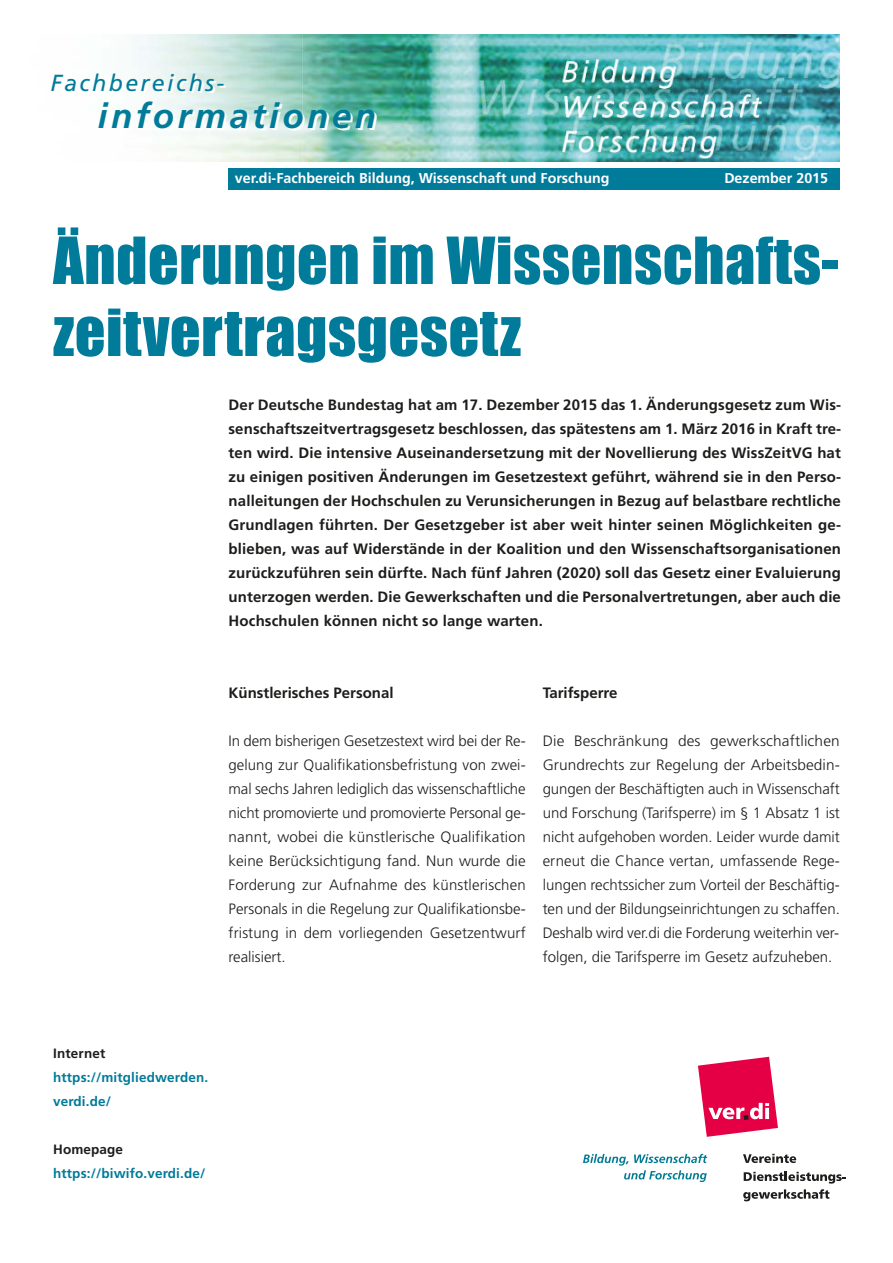
<style>
.page{position:relative;width:893px;height:1263px;background:#fff}
.page>*{position:absolute;margin:0;border:0;box-sizing:border-box;transform-origin:0 0}
.t1{font:60px/72px "Impact";letter-spacing:.01em;color:#007b9a}
.t2{font:italic 700 34.95px "Frutiger LT";letter-spacing:.1em;color:#007b9a}
.t3{font:italic 23.25px "Frutiger LT";letter-spacing:.1em;color:#007b9a}
.t4{font:300 15px/24px "Frutiger LT";color:#1d1d1b;text-align:justify}
.t5{font:700 15px/24px "Frutiger LT";letter-spacing:.005em;color:#1d1d1b;text-align:justify}
.t6{font:700 14.25px "Frutiger LT";color:#fff}
.t7{font:700 13.5px/24px "Frutiger LT";letter-spacing:.01em;color:#007b9a}
.t8{font:700 13.5px "Frutiger LT";letter-spacing:.01em;color:#1d1d1b}
</style>
<div class="page">
<img style="left:132px;top:34px;width:708px;height:128px">
<div style="left:229px;top:168px;width:611px;height:21px;background:#007b9a"></div>
<svg style="left:698px;top:1057px;width:80px;height:80px"></svg>
<svg style="left:743px;top:1154px;width:53px;height:9px"></svg>
<svg style="left:744px;top:1172px;width:102px;height:11px"></svg>
<svg style="left:743px;top:1189px;width:86px;height:12px"></svg>
<svg style="left:583px;top:1154px;width:124px;height:28px"></svg>
<h3 class="t3" style="left:50px;top:74px;width:175px">Fachbereichs-</h3>
<h2 class="t2" style="left:98px;top:102px;width:280px">informationen</h2>
<p class="t6" style="left:235px;top:172px;width:376px">ver.di-Fachbereich Bildung, Wissenschaft und Forschung</p>
<p class="t6" style="left:724px;top:172px;width:105px">Dezember 2015</p>
<h1 class="t1" style="left:53px;top:227px;width:788px">Änderungen im Wissenschafts&shy;zeitvertragsgesetz</h1>
<p class="t5" style="left:229px;top:394px;width:614px">Der Deutsche Bundestag hat am 17. Dezember 2015 das 1. Änderungsgesetz zum Wis&shy;senschaftszeitvertragsgesetz beschlossen, das spätestens am 1. März 2016 in Kraft tre&shy;ten wird. Die intensive Auseinander setzung mit der Novellierung des WissZeitVG hat zu einigen positiven Änderungen im Gesetzestext geführt, während sie in den Perso&shy;nalleitungen der Hochschulen zu Verunsicherungen in Bezug auf belastbare rechtliche Grundlagen führten. Der Gesetzgeber ist aber weit hinter seinen Möglichkeiten ge&shy;blieben, was auf Widerstände in der Koalition und den Wissenschaftsorganisationen zurückzuführen sein dürfte. Nach fünf Jahren (2020) soll das Gesetz einer Evaluierung unterzogen werden. Die Gewerkschaften und die Personalvertretungen, aber auch die Hochschulen können nicht so lange warten.</p>
<p class="t5" style="left:229px;top:682px;width:167px">Künstlerisches Personal</p>
<p class="t4" style="left:229px;top:730px;width:299px">In dem bisherigen Gesetzestext wird bei der Re&shy;gelung zur Qualifikationsbefristung von zwei&shy;mal sechs Jahren lediglich das wissenschaftliche nicht promovierte und promovierte Personal ge&shy;nannt, wobei die künstlerische Qualifikation keine Berücksichtigung fand. Nun wurde die Forderung zur Aufnahme des künstlerischen Personals in die Regelung zur Qualifikationsbe&shy;fristung in dem vorliegenden Gesetzentwurf realisiert.</p>
<p class="t5" style="left:543px;top:682px;width:76px">Tarifsperre</p>
<p class="t4" style="left:543px;top:730px;width:299px">Die Beschränkung des gewerkschaftlichen Grund rechts zur Regelung der Arbeitsbedin&shy;gungen der Beschäftigten auch in Wissenschaft und Forschung (Tarifsperre) im § 1 Absatz 1 ist nicht aufgehoben worden. Leider wurde damit erneut die Chance vertan, umfassende Rege&shy;lungen rechtssicher zum Vorteil der Beschäftig&shy;ten und der Bildungseinrichtungen zu schaffen.<br>Deshalb wird ver.di die Forderung weiterhin ver&shy;folgen, die Tarifsperre im Gesetz aufzuheben.</p>
<p class="t8" style="left:53px;top:1048px;width:54px">Internet</p>
<p class="t7" style="left:53px;top:1066px;width:157px">https://mitgliedwerden. verdi.de/</p>
<p class="t8" style="left:53px;top:1144px;width:71px">Homepage</p>
<p class="t7" style="left:53px;top:1162px;width:154px">https://biwifo.verdi.de/</p>
</div>
